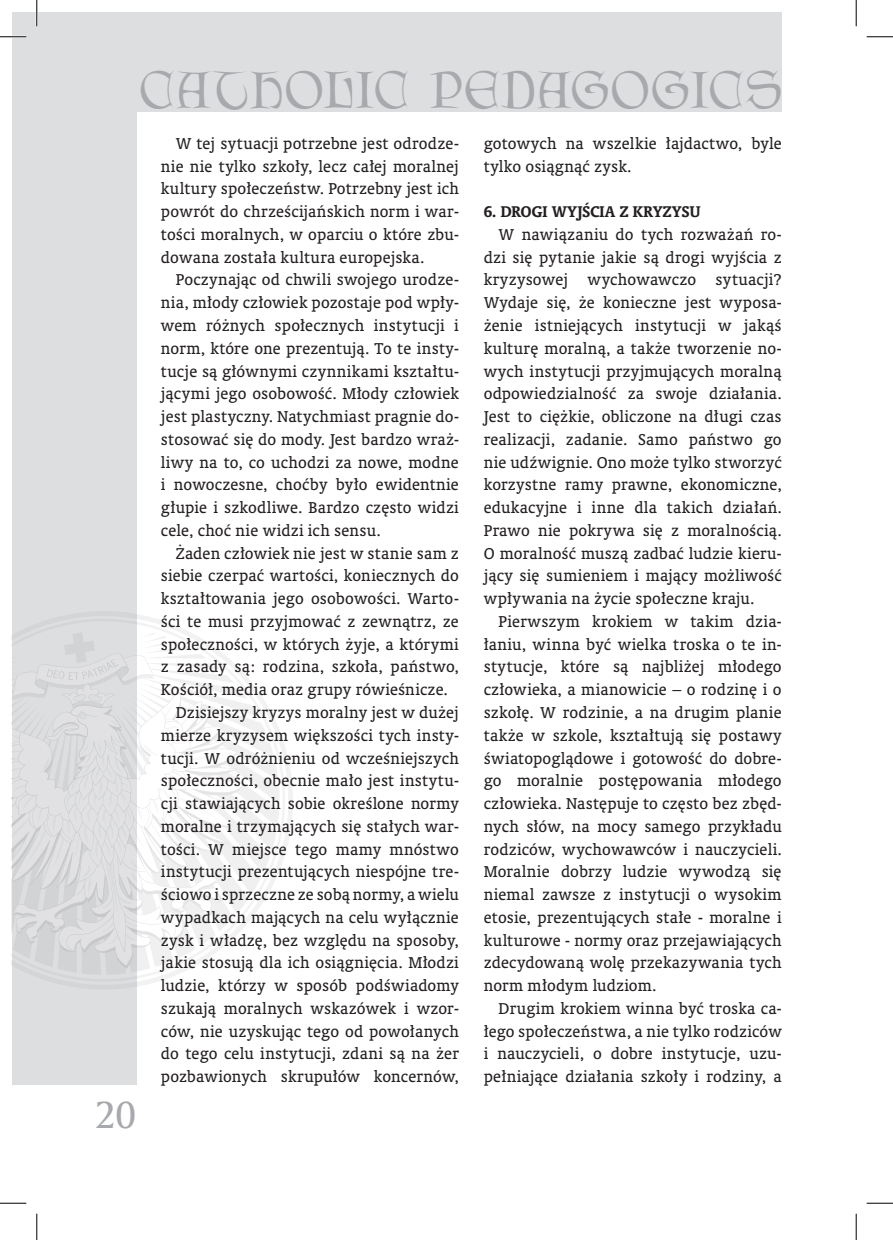
<style>
.page{position:relative;width:893px;height:1240px;background:#fff}
.page>*{position:absolute;margin:0;border:0;box-sizing:border-box;transform-origin:0 0}
.t1{font:46.55px "Lettergical PL";letter-spacing:.045em;color:#a8a9ad}
.t2{font:36.75px "Amerigo PL";color:#a8a9ad}
.art-TEKST{font:15.75px/22.8px "Oranda PL";letter-spacing:.01em;color:#231f20;text-align:justify}
.art-podtytuł{font:700 15.75px "Oranda PL";letter-spacing:.02em;color:#231f20}
</style>
<div class="page">
<div style="left:12px;top:12px;width:124px;height:1071px;background:#dddee0"></div>
<div style="left:12px;top:12px;width:769px;height:99px;background:#dddee0"></div>
<svg style="left:136px;top:609px;width:157px;height:382px"></svg>
<svg style="left:12px;top:632px;width:267px;height:342px"></svg>
<hr style="left:0;top:36px;width:26px;height:2px;background:#fff">
<hr style="left:36px;top:0;width:2px;height:26px;background:#fff">
<svg style="left:0;top:36px;width:26px;height:1px"></svg>
<svg style="left:866px;top:36px;width:26px;height:1px"></svg>
<svg style="left:0;top:1202px;width:26px;height:1px"></svg>
<svg style="left:866px;top:1202px;width:26px;height:1px"></svg>
<svg style="left:36px;top:0;width:1px;height:26px"></svg>
<svg style="left:36px;top:1213px;width:1px;height:26px"></svg>
<svg style="left:855px;top:0;width:1px;height:26px"></svg>
<svg style="left:855px;top:1213px;width:1px;height:26px"></svg>
<h1 class="t1" style="left:140px;top:61px;width:643px">CATHOLIC PEDAGOGICS</h1>
<h2 class="t2" style="left:95px;top:1089px;width:43px">20</h2>
<p class="art-TEKST" style="left:161px;top:132px;width:299px;text-indent:15px">W tej sytuacji potrzebne jest odrodze&shy;nie nie tylko szkoły, lecz całej moralnej kultury społeczeństw. Potrzebny jest ich powrót do chrześcijańskich norm i war&shy;tości moralnych, w oparciu o które zbu&shy;dowana została kultura europejska.</p>
<p class="art-TEKST" style="left:161px;top:268px;width:299px;text-indent:15px">Poczynając od chwili swojego urodze&shy;nia, młody człowiek pozostaje pod wpły&shy;wem różnych społecznych instytucji i norm, które one prezentują. To te insty&shy;tucje są głównymi czynnikami kształtu&shy;jącymi jego osobowość. Młody człowiek jest plastyczny. Natychmiast pragnie do&shy;stosować się do mody. Jest bardzo wraż&shy;liwy na to, co uchodzi za nowe, modne i nowoczesne, choćby było ewidentnie głupie i szkodliwe. Bardzo często widzi cele, choć nie widzi ich sensu.</p>
<p class="art-TEKST" style="left:161px;top:541px;width:299px;text-indent:15px">Żaden człowiek nie jest w stanie sam z siebie czerpać wartości, koniecznych do kształtowania jego osobowości. Warto&shy;ści te musi przyjmować z zewnątrz, ze społeczności, w których żyje, a którymi z zasady są: rodzina, szkoła, państwo, Kościół, media oraz grupy rówieśnicze.</p>
<p class="art-TEKST" style="left:161px;top:700px;width:299px;text-indent:15px">Dzisiejszy kryzys moralny jest w dużej mierze kryzysem większości tych insty&shy;tucji. W odróżnieniu od wcześniejszych społeczności, obecnie mało jest instytu&shy;cji stawiających sobie określone normy moralne i trzymających się stałych war&shy;tości. W miejsce tego mamy mnóstwo instytucji prezentujących niespójne tre&shy;ściowo i sprzeczne ze sobą normy, a wielu wypadkach mających na celu wyłącznie zysk i władzę, bez względu na sposoby, jakie stosują dla ich osiągnięcia. Młodzi ludzie, którzy w sposób podświadomy szukają moralnych wskazówek i wzor&shy;ców, nie uzyskując tego od powołanych do tego celu instytucji, zdani są na żer pozbawionych skrupułów koncernów,</p>
<p class="art-TEKST" style="left:483px;top:132px;width:299px">gotowych na wszelkie łajdactwo, byle tylko osiągnąć zysk.</p>
<p class="art-podtytuł" style="left:483px;top:201px;width:218px">6. DROGI WYJŚCIA Z KRYZYSU</p>
<p class="art-TEKST" style="left:483px;top:223px;width:299px;text-indent:15px">W nawiązaniu do tych rozważań ro&shy;dzi się pytanie jakie są drogi wyjścia z kryzysowej wychowawczo sytuacji?<br>Wydaje się, że konieczne jest wyposa&shy;żenie istniejących instytucji w jakąś kulturę moralną, a także tworzenie no&shy;wych instytucji przyjmujących moralną odpowiedzialność za swoje działania.<br>Jest to ciężkie, obliczone na długi czas realizacji, zadanie. Samo państwo go nie udźwignie. Ono może tylko stworzyć korzystne ramy prawne, ekonomiczne, edukacyjne i inne dla takich działań.<br>Prawo nie pokrywa się z moralnością.<br>O moralność muszą zadbać ludzie kieru&shy;jący się sumieniem i mający możliwość wpływania na życie społeczne kraju.</p>
<p class="art-TEKST" style="left:483px;top:609px;width:299px;text-indent:15px">Pierwszym krokiem w takim dzia&shy;łaniu, winna być wielka troska o te in&shy;stytucje, które są najbliżej młodego człowieka, a mianowicie – o rodzinę i o szkołę. W rodzinie, a na drugim planie także w szkole, kształtują się postawy światopoglądowe i gotowość do dobre&shy;go moralnie postępowania młodego człowieka. Następuje to często bez zbęd&shy;nych słów, na mocy samego przykładu rodziców, wychowawców i nauczycieli.<br>Moralnie dobrzy ludzie wywodzą się niemal zawsze z instytucji o wysokim etosie, prezentujących stałe - moralne i kulturowe - normy oraz przejawiających zdecydowaną wolę przekazywania tych norm młodym ludziom.</p>
<p class="art-TEKST" style="left:483px;top:996px;width:299px;text-indent:15px">Drugim krokiem winna być troska ca&shy;łego społeczeństwa, a nie tylko rodziców i nauczycieli, o dobre instytucje, uzu&shy;pełniające działania szkoły i rodziny, a</p>
</div>
